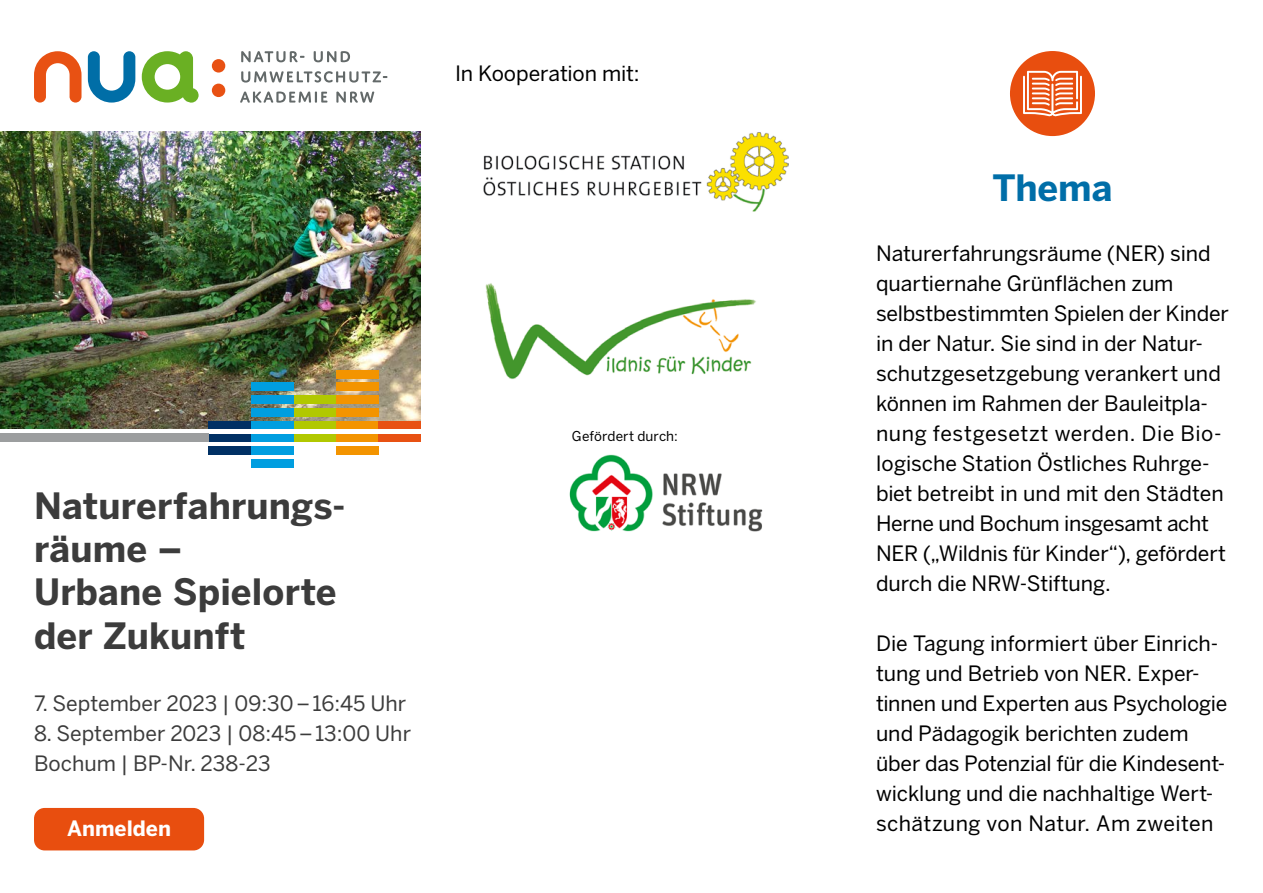
<style>
.page{position:relative;width:1263px;height:893px;background:#fff}
.page>*{position:absolute;margin:0;border:0;box-sizing:border-box;transform-origin:0 0}
.t1{font:700 36px/43.2px "Benton Sans";letter-spacing:.005em;color:#3c3c3c}
.t2{font:700 36px "Benton Sans";letter-spacing:-.005em;color:#006ea8}
.t3{font:21px/30px "Benton Sans";letter-spacing:-.005em;color:#000}
.t4{font:21px/30px "Benton Sans";color:#3c3c3c}
.t5{font:700 21px "Benton Sans";color:#fff}
.t6{font:13.5px "Benton Sans";letter-spacing:.01em;color:#000}
</style>
<div class="page">
<img style="left:569px;top:454px;width:194px;height:78px">
<img style="left:0;top:132px;width:421px;height:297px">
<div style="left:1010px;top:51px;width:85px;height:85px;background:#e84e0f;border-radius:50%"></div>
<div style="left:34px;top:808px;width:170px;height:42px;background:#e84e0f;border-radius:11px"></div>
<div style="left:293px;top:408px;width:43px;height:9px;background:#b1c800"></div>
<div style="left:293px;top:421px;width:43px;height:8px;background:#b1c800"></div>
<div style="left:293px;top:434px;width:43px;height:8px;background:#b1c800"></div>
<div style="left:293px;top:395px;width:43px;height:9px;background:#b1c800"></div>
<div style="left:336px;top:370px;width:42px;height:8px;background:#f39400"></div>
<div style="left:336px;top:446px;width:42px;height:9px;background:#f39400"></div>
<div style="left:336px;top:434px;width:42px;height:8px;background:#f39400"></div>
<div style="left:336px;top:421px;width:42px;height:8px;background:#f39400"></div>
<div style="left:336px;top:408px;width:42px;height:9px;background:#f39400"></div>
<div style="left:336px;top:395px;width:42px;height:9px;background:#f39400"></div>
<div style="left:336px;top:383px;width:42px;height:8px;background:#f39400"></div>
<div style="left:378px;top:421px;width:43px;height:8px;background:#e85113"></div>
<div style="left:378px;top:434px;width:43px;height:8px;background:#e85113"></div>
<div style="left:251px;top:459px;width:42px;height:9px;background:#009ee0"></div>
<div style="left:251px;top:446px;width:42px;height:9px;background:#009ee0"></div>
<div style="left:251px;top:434px;width:42px;height:8px;background:#009ee0"></div>
<div style="left:251px;top:421px;width:42px;height:8px;background:#009ee0"></div>
<div style="left:251px;top:408px;width:42px;height:9px;background:#009ee0"></div>
<div style="left:251px;top:395px;width:42px;height:9px;background:#009ee0"></div>
<div style="left:251px;top:383px;width:42px;height:8px;background:#009ee0"></div>
<div style="left:208px;top:434px;width:43px;height:8px;background:#003064"></div>
<div style="left:208px;top:446px;width:43px;height:9px;background:#003064"></div>
<div style="left:208px;top:421px;width:43px;height:8px;background:#003064"></div>
<div style="left:0;top:434px;width:208px;height:8px;background:#9c9e9f"></div>
<img style="left:483px;top:132px;width:306px;height:80px">
<img style="left:485px;top:283px;width:271px;height:96px">
<svg style="left:241px;top:51px;width:63px;height:11px"></svg>
<svg style="left:314px;top:51px;width:36px;height:11px"></svg>
<svg style="left:241px;top:71px;width:146px;height:12px"></svg>
<svg style="left:240px;top:92px;width:87px;height:11px"></svg>
<svg style="left:336px;top:92px;width:38px;height:11px"></svg>
<svg style="left:34px;top:51px;width:48px;height:52px"></svg>
<svg style="left:88px;top:51px;width:47px;height:52px"></svg>
<div style="left:212px;top:84px;width:13px;height:13px;background:#e85113;border-radius:50%"></div>
<div style="left:212px;top:59px;width:13px;height:14px;background:#e85113;border-radius:50%"></div>
<svg style="left:142px;top:51px;width:57px;height:52px"></svg>
<svg style="left:1023px;top:71px;width:59px;height:45px"></svg>
<p class="t3" style="left:455px;top:58px;width:186px">In Kooperation mit:</p>
<h1 class="t1" style="left:34px;top:484px;width:313px">Naturerfahrungs&shy;räume –<br>Urbane Spielorte der Zukunft</h1>
<p class="t4" style="left:34px;top:688px;width:374px">7. September 2023 | 09:30–16:45 Uhr</p>
<p class="t4" style="left:34px;top:718px;width:379px">8. September 2023 | 08:45–13:00 Uhr<br>Bochum | BP-Nr. 238-23</p>
<p class="t5" style="left:67px;top:816px;width:106px">Anmelden</p>
<p class="t6" style="left:572px;top:428px;width:107px">Gefördert durch:</p>
<h1 class="t2" style="left:992px;top:166px;width:122px">Thema</h1>
<p class="t3" style="left:876px;top:238px;width:354px">Naturerfahrungsräume (NER) sind quartiernahe Grünflächen zum selbstbestimmten Spielen der Kinder in der Natur. Sie sind in der Natur&shy;schutzgesetzgebung verankert und können im Rahmen der Bauleitpla&shy;nung festgesetzt werden. Die Bio&shy;logische Station Östliches Ruhrge&shy;biet betreibt in und mit den Städten Herne und Bochum insgesamt acht NER („Wildnis für Kinder“), gefördert durch die NRW-Stiftung.</p>
<p class="t3" style="left:876px;top:628px;width:353px">Die Tagung informiert über Einrich&shy;tung und Betrieb von NER. Exper&shy;tinnen und Experten aus Psychologie und Pädagogik berichten zudem über das Potenzial für die Kindesent&shy;wicklung und die nachhaltige Wert&shy;schätzung von Natur. Am zweiten</p>
</div>
